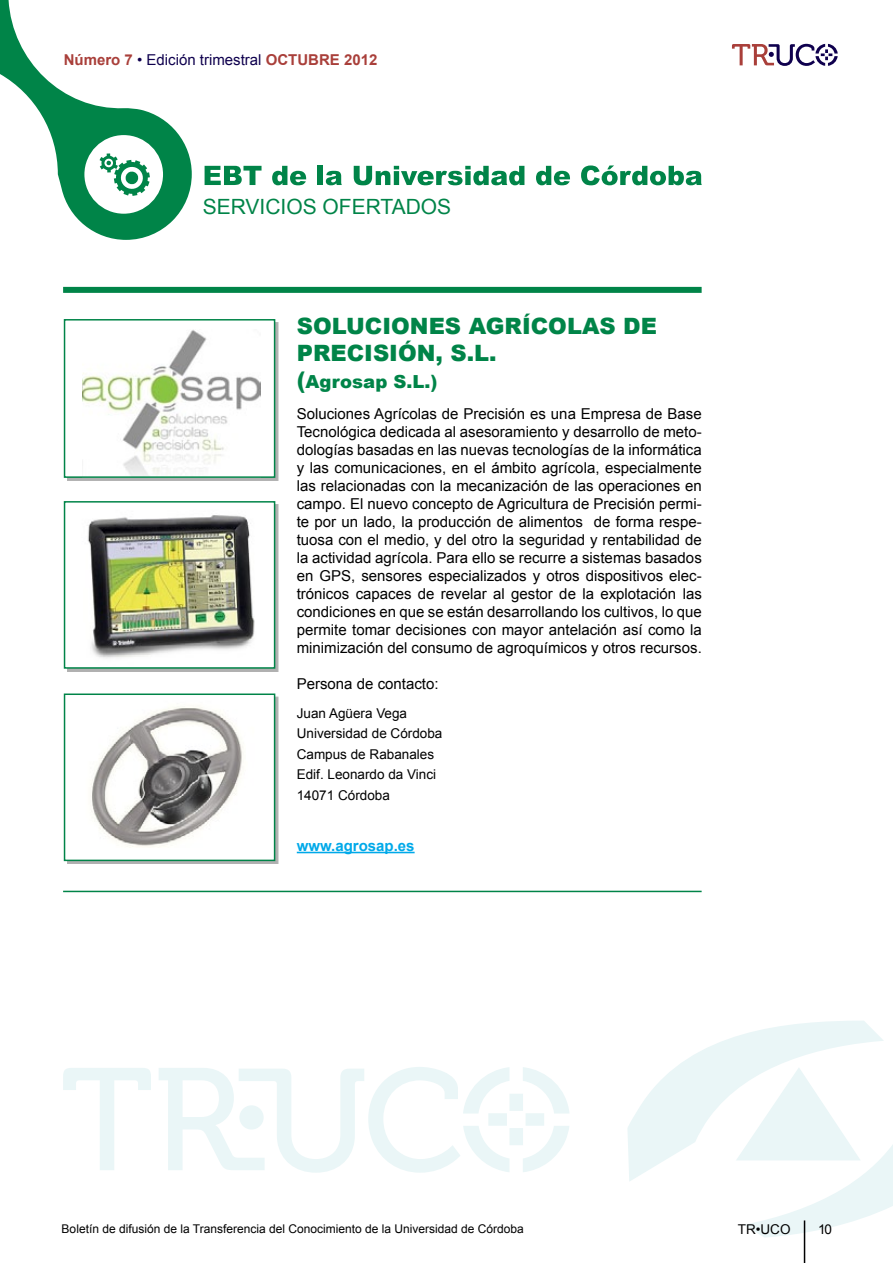
<style>
.page{position:relative;width:893px;height:1263px;background:#fff}
.page>*{position:absolute;margin:0;border:0;box-sizing:border-box;transform-origin:0 0}
.t1{font:900 22.5px/27px "Arial";color:#008448}
.t2{font:21px "Arial";color:#008448}
.t3{font:900 18px "Arial";letter-spacing:.005em;color:#008448}
.t4{font:15px/18px "Arial";color:#000;text-align:justify}
.t5{font:700 15px "Arial";color:#a93f3a}
.t6{font:700 15px "Arial";color:#00a9e9}
.t7{font:13.5px/20.4px "Arial";color:#000}
.t8{font:12px "Arial";color:#000}
.s1{font-weight:400;color:#0f004e}
.s2{font-size:22.5px}
</style>
<div class="page">
<svg style="left:63px;top:1021px;width:830px;height:216px"></svg>
<hr style="left:804px;top:1220px;width:1px;height:43px;background:#000">
<div style="left:63px;top:287px;width:639px;height:6px;background:#008448"></div>
<hr style="left:63px;top:891px;width:639px;height:1px;background:#008448">
<svg style="left:0;top:0;width:192px;height:240px"></svg>
<div style="left:84px;top:135px;width:79px;height:79px;background:#fff;border-radius:50%"></div>
<svg style="left:205px;top:166px;width:57px;height:19px"></svg>
<svg style="left:272px;top:166px;width:34px;height:19px"></svg>
<div style="left:318px;top:166px;width:5px;height:19px;background:#008448"></div>
<svg style="left:326px;top:171px;width:16px;height:14px"></svg>
<svg style="left:354px;top:166px;width:170px;height:19px"></svg>
<svg style="left:536px;top:166px;width:34px;height:19px"></svg>
<svg style="left:581px;top:165px;width:121px;height:20px"></svg>
<svg style="left:100px;top:153px;width:50px;height:43px"></svg>
<hr style="left:297px;top:852px;width:118px;height:1px;background:#00a9e9">
<div style="left:67px;top:322px;width:211px;height:159px;background:#000;opacity:.31"></div>
<div style="left:65px;top:320px;width:210px;height:157px;background:#fff"></div>
<img style="left:82px;top:330px;width:178px;height:145px">
<div style="left:64px;top:319px;width:211px;height:159px;border:2px solid #008448"></div>
<div style="left:67px;top:504px;width:211px;height:168px;background:#000;opacity:.31"></div>
<img style="left:67px;top:504px;width:205px;height:162px">
<div style="left:64px;top:501px;width:211px;height:168px;border:2px solid #008448"></div>
<div style="left:67px;top:696px;width:211px;height:168px;background:#000;opacity:.31"></div>
<img style="left:67px;top:696px;width:205px;height:162px">
<div style="left:64px;top:693px;width:211px;height:168px;border:2px solid #008448"></div>
<svg style="left:732px;top:44px;width:106px;height:22px"></svg>
<p class="t5" style="left:64px;top:50px;width:315px">Número 7 <span class="s1">• Edición trimestral</span> OCTUBRE 2012</p>
<h2 class="t2" style="left:203px;top:193px;width:250px">SERVICIOS OFERTADOS</h2>
<h1 class="t1" style="left:297px;top:312px;width:362px">SOLUCIONES AGRÍCOLAS DE<br>PRECISIÓN, S.L.</h1>
<p class="t3" style="left:297px;top:371px;width:142px"><span class="s2">(</span>Agrosap S.L.)</p>
<p class="t4" style="left:297px;top:405px;width:407px">Soluciones Agrícolas de Precisión es una Empresa de Base Tecnológica dedicada al asesoramiento y desarrollo de meto&shy;dologías basadas en las nuevas tecnologías de la informática y las comunicaciones, en el ámbito agrícola, especialmente las relacionadas con la mecanización de las operaciones en campo. El nuevo concepto de Agricultura de Precisión permi&shy;te por un lado, la producción de alimentos de forma respe&shy;tuosa con el medio, y del otro la seguridad y rentabilidad de la actividad agrícola. Para ello se recurre a sistemas basados en GPS, sensores especializados y otros dispositivos elec&shy;trónicos capaces de revelar al gestor de la explotación las condiciones en que se están desarrollando los cultivos, lo que permite tomar decisiones con mayor antelación así como la minimización del consumo de agroquímicos y otros recursos.</p>
<p class="t4" style="left:297px;top:675px;width:143px">Persona de contacto:</p>
<p class="t7" style="left:297px;top:703px;width:147px">Juan Agüera Vega<br>Universidad de Córdoba<br>Campus de Rabanales<br>Edif. Leonardo da Vinci<br>14071 Córdoba</p>
<p class="t6" style="left:297px;top:836px;width:119px">www.agrosap.es</p>
<p class="t8" style="left:62px;top:1220px;width:464px">Boletín de difusión de la Transferencia del Conocimiento de la Universidad de Córdoba</p>
<p class="t7" style="left:738px;top:1219px;width:54px">TR•UCO</p>
<p class="t7" style="left:818px;top:1219px;width:15px">10</p>
</div>
